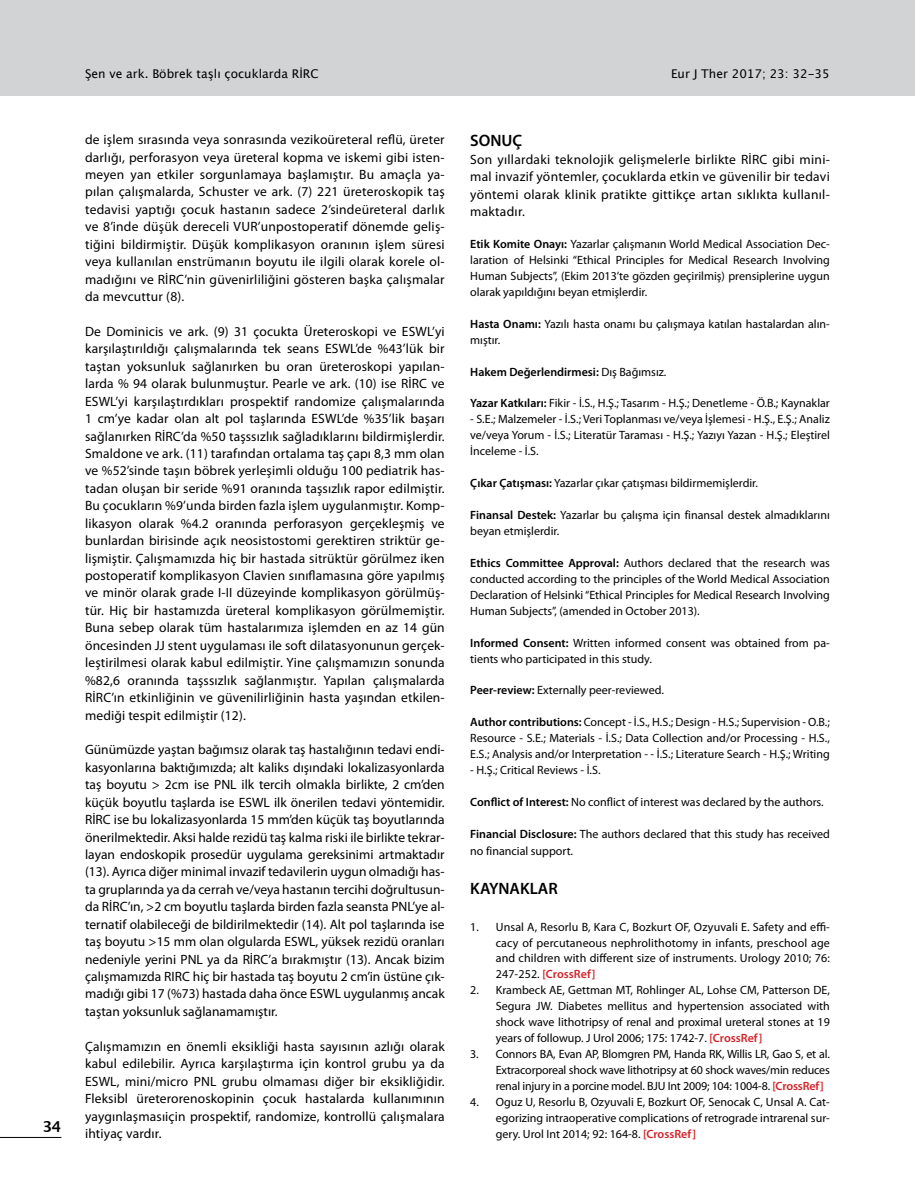
<style>
.page{position:relative;width:915px;height:1191px;background:#fff}
.page>*{position:absolute;margin:0;border:0;box-sizing:border-box;transform-origin:0 0}
.t1{font:600 16.5px "Myriad Pro";color:#000}
.t2{font:700 15px "Lucida Grande";color:#000}
.t3{font:13.5px/17.4px "Myriad Pro";letter-spacing:.005em;color:#000;text-align:justify}
.t4{font:12px/15.9px "Myriad Pro";color:#000;text-align:justify}
.t5{font:12px "Lucida Grande";color:#000}
.t6{font:600 12px "Myriad Pro";color:#000}
.s1{font-weight:600}
.s2{font-weight:400}
.s3{font-weight:600;color:#d2232a}
</style>
<div class="page">
<hr style="left:0;top:1137px;width:61px;height:1px;background:#000">
<div style="left:0;top:0;width:914px;height:95px;background:#d1d3d4"></div>
<p class="t2" style="left:42px;top:1114px;width:20px">34</p>
<p class="t5" style="left:85px;top:66px;width:235px">Şen ve ark. Böbrek taşlı çocuklarda RİRC</p>
<p class="t5" style="left:671px;top:66px;width:160px">Eur J Ther 2017; 23: 32-35</p>
<p class="t3" style="left:85px;top:131px;width:361px">de işlem sırasında veya sonrasında vezikoüreteral reflü, üreter darlığı, perforasyon veya üreteral kopma ve iskemi gibi isten&shy;meyen yan etkiler sorgunlamaya başlamıştır. Bu amaçla ya&shy;pılan çalışmalarda, Schuster ve ark. (7) 221 üreteroskopik taş tedavisi yaptığı çocuk hastanın sadece 2’sindeüreteral darlık ve 8’inde düşük dereceli VUR’unpostoperatif dönemde geliş&shy;tiğini bildirmiştir. Düşük komplikasyon oranının işlem süresi veya kullanılan enstrümanın boyutu ile ilgili olarak korele ol&shy;madığını ve RİRC’nin güvenirliliğini gösteren başka çalışmalar da mevcuttur (8).</p>
<p class="t3" style="left:85px;top:322px;width:361px">De Dominicis ve ark. (9) 31 çocukta Üreteroskopi ve ESWL’yi karşılaştırıldığı çalışmalarında tek seans ESWL’de %43’lük bir taştan yoksunluk sağlanırken bu oran üreteroskopi yapılan&shy;larda % 94 olarak bulunmuştur. Pearle ve ark. (10) ise RİRC ve ESWL’yi karşılaştırdıkları prospektif randomize çalışmalarında 1 cm’ye kadar olan alt pol taşlarında ESWL’de %35’lik başarı sağlanırken RİRC’da %50 taşssızlık sağladıklarını bildirmişlerdir.<br>Smaldone ve ark. (11) tarafından ortalama taş çapı 8,3 mm olan ve %52’sinde taşın böbrek yerleşimli olduğ u 100 pediatrik has&shy;tadan oluşan bir seride %91 oranında taşsızlık rapor edilmiştir.<br>Bu çocukların %9’unda birden fazla işlem uygulanmıştır. Komp&shy;likasyon olarak %4.2 oranında perforasyon gerçekleşmiş ve bunlardan birisinde açık neosistostomi gerektiren striktü r ge&shy;lişmiştir. Çalışmamızda hiç bir hastada sitrüktür görülmez iken postoperatif komplikasyon Clavien sınıflamasına göre yapılmış ve minör olarak grade I-II düzeyinde komplikasyon görülmüş&shy;tür. Hiç bir hastamızda üreteral komplikasyon görülmemiştir.<br>Buna sebep olarak tüm hastalarımıza işlemden en az 14 gün öncesinden JJ stent uygulaması ile soft dilatasyonunun gerçek&shy;leştirilmesi olarak kabul edilmiştir. Yine çalışmamızın sonunda %82,6 oranında taşssızlık sağlanmıştır. Yapılan çalışmalarda RİRC’ın etkinliğinin ve güvenilirliğinin hasta yaşından etkilen&shy;mediği tespit edilmiştir (12).</p>
<p class="t3" style="left:85px;top:741px;width:361px">Gü nü müzde yaştan bağımsız olarak taş hastalığının tedavi endi&shy;kasyonlarına baktığımızda; alt kaliks dışındaki lokalizasyonlarda taş boyutu &gt; 2cm ise PNL ilk tercih olmakla birlikte, 2 cm’den küçü</p>
<p class="t3" style="left:85px;top:793px;width:361px;text-indent:27px">k boyutlu taşlarda ise ESWL ilk önerilen tedavi yöntemidir.<br>RİRC ise bu lokalizasyonlarda 15 mm’den küçü</p>
<p class="t3" style="left:85px;top:810px;width:361px;text-indent:258px">k taş boyutlarında önerilmektedir. Aksi halde rezidü taş kalma riski ile birlikte tekrar&shy;layan endoskopik prosedü r uygulama gereksinimi artmaktadır (13). Ayrıca diğer minimal invazif tedavilerin uygun olmadığ ı has&shy;ta gruplarında ya da cerrah ve/veya hastanın tercihi doğrultusun&shy;da RİRC’ın, &gt;2 cm boyutlu taşlarda birden fazla seansta PNL’ye al&shy;ternatif olabileceği de bildirilmektedir (14). Alt pol taşlarında ise taş boyutu &gt;15 mm olan olgularda ESWL, yü ksek rezidü oranları nedeniyle yerini PNL ya da RİRC’a bırakmıştır (13). Ancak bizim çalışmamızda RIRC hiç bir hastada taş boyutu 2 cm’in üstüne çık&shy;madığı gibi 17 (%73) hastada daha önce ESWL uygulanmış ancak taştan yoksunluk sağlanamamıştır.</p>
<p class="t3" style="left:85px;top:1037px;width:361px">Çalışmamızın en önemli eksikliği hasta sayısının azlığı olarak kabul edilebilir. Ayrıca karşılaştırma için kontrol grubu ya da ESWL, mini/micro PNL grubu olmaması diğer bir eksikliğidir.<br>Fleksibl ü reterorenoskopinin çocuk hastalarda kullanımının yaygınlaşmasıiçin prospektif, randomize, kontrollü çalışmalara ihtiyaç vardır.</p>
<p class="t1" style="left:470px;top:130px;width:54px">SONUÇ</p>
<p class="t3" style="left:470px;top:150px;width:361px">Son yıllardaki teknolojik gelişmelerle birlikte RİRC gibi mini&shy;mal invazif yöntemler, çocuklarda etkin ve güvenilir bir tedavi yöntemi olarak klinik pratikte gittikçe artan sıklıkta kullanıl&shy;maktadır.</p>
<p class="t4" style="left:470px;top:236px;width:361px"><span class="s1">Etik Komite Onayı:</span> Yazarlar çalışmanın World Medical Association Dec&shy;laration of Helsinki “Ethical Principles for Medical Research Involving Human Subjects”, (Ekim 2013’te gözden geçirilmiş) prensiplerine uygun olarak yapıldığını beyan etmişlerdir.</p>
<p class="t4" style="left:470px;top:316px;width:361px"><span class="s1">Hasta Onamı:</span> Yazılı hasta onamı bu çalışmaya katılan hastalardan alın&shy;mıştır.</p>
<p class="t6" style="left:470px;top:364px;width:197px">Hakem Değerlendirmesi: <span class="s2">Dış Bağımsız.</span></p>
<p class="t4" style="left:470px;top:395px;width:361px"><span class="s1">Yazar Katkıları:</span> Fikir - İ.S., H.Ş.; Tasarım - H.Ş.; Denetleme - Ö.B.; Kaynaklar</p>
<p class="t4" style="left:470px;top:411px;width:361px">- S.E.; Malzemeler - İ.S.; Veri Toplanması ve/veya İşlemesi - H.Ş., E.Ş.; Analiz ve/veya Yorum - İ.S.; Literatür Taraması - H.Ş.; Yazıyı Yazan - H.Ş.; Eleştirel İnceleme - İ.S.</p>
<p class="t4" style="left:470px;top:475px;width:289px"><span class="s1">Çıkar Çatışması:</span> Yazarlar çıkar çatışması bildirmemişlerdir.</p>
<p class="t4" style="left:470px;top:507px;width:361px"><span class="s1">Finansal Destek:</span> Yazarlar bu çalışma için finansal destek almadıklarını beyan etmişlerdir.</p>
<p class="t4" style="left:470px;top:555px;width:361px"><span class="s1">Ethics Committee Approval:</span> Authors declared that the research was conducted according to the principles of the World Medical Association Declaration of Helsinki “Ethical Principles for Medical Research Involving Human Subjects”, (amended in October 2013).</p>
<p class="t4" style="left:470px;top:634px;width:361px"><span class="s1">Informed Consent:</span> Written informed consent was obtained from pa&shy;tients who participated in this study.</p>
<p class="t4" style="left:470px;top:682px;width:195px"><span class="s1">Peer-review:</span> Externally peer-reviewed.</p>
<p class="t4" style="left:470px;top:714px;width:361px"><span class="s1">Author contributions:</span> Concept - İ.S., H.S.; Design - H.S.; Supervision - O.B.; Resource - S.E.; Materials - İ.S.; Data Collection and/or Processing - H.S., E.S.; Analysis and/or Interpretation - - İ.S.; Literature Search - H.Ş.; Writing</p>
<p class="t4" style="left:470px;top:762px;width:132px">- H.Ş.; Critical Reviews - İ.S.</p>
<p class="t4" style="left:470px;top:794px;width:355px"><span class="s1">Conflict of Interest:</span> No conflict of interest was declared by the authors.</p>
<p class="t4" style="left:470px;top:825px;width:361px;line-height:17.4px"><span class="s1">Financial Disclosure:</span> The authors declared that this study has received no financial support.</p>
<p class="t1" style="left:470px;top:878px;width:89px">KAYNAKLAR</p>
<p class="t4" style="left:495px;top:918px;width:335px;text-indent:-26px">1. Unsal A, Resorlu B, Kara C, Bozkurt OF, Ozyuvali E. Safety and effi&shy;cacy of percutaneous nephrolithotomy in infants, preschool age and children with different size of instruments. Urology 2010; 76:<br>247-252. <span class="s3">[CrossRef]</span></p>
<p class="t4" style="left:495px;top:982px;width:335px;text-indent:-26px">2. Krambeck AE, Gettman MT, Rohlinger AL, Lohse CM, Patterson DE, Segura JW. Diabetes mellitus and hypertension associated with shock wave lithotripsy of renal and proximal ureteral stones at 19 years of followup. J Urol 2006; 175: 1742-7. <span class="s3">[CrossRef]</span></p>
<p class="t4" style="left:495px;top:1046px;width:335px;text-indent:-26px">3. Connors BA, Evan AP, Blomgren PM, Handa RK, Willis LR, Gao S, et al.<br>Extracorporeal shock wave lithotripsy at 60 shock waves/min reduces renal injury in a porcine model. BJU Int 2009; 104: 1004-8. <span class="s3">[CrossRef]</span></p>
<p class="t4" style="left:495px;top:1093px;width:335px;text-indent:-26px">4. Oguz U, Resorlu B, Ozyuvali E, Bozkurt OF, Senocak C, Unsal A. Cat&shy;egorizing intraoperative complications of retrograde intrarenal sur&shy;gery. Urol Int 2014; 92: 164-8. <span class="s3">[CrossRef]</span></p>
</div>
